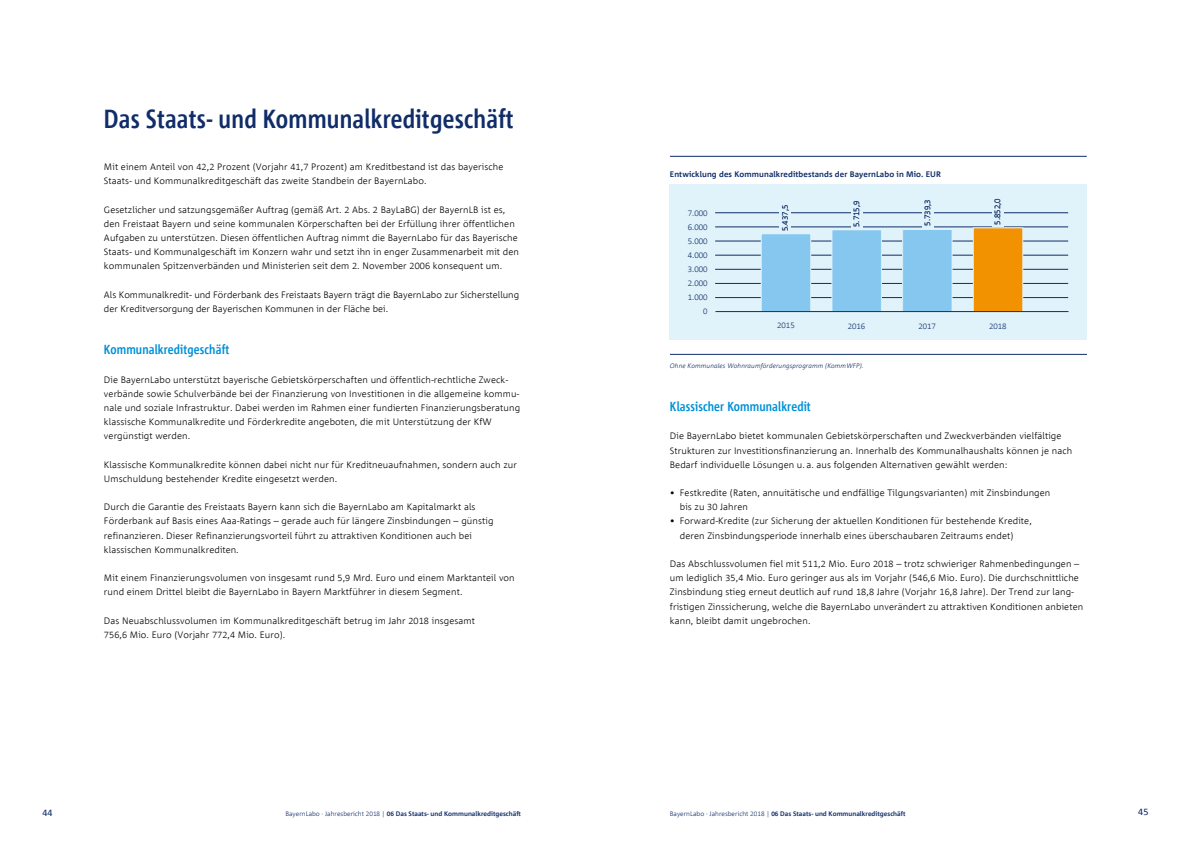
<style>
.page{position:relative;width:1191px;height:842px;background:#fff}
.page>*{position:absolute;margin:0;border:0;box-sizing:border-box;transform-origin:0 0}
.t1{font:700 26px "Corpid Cd L Finc";letter-spacing:.01em;color:#102d69}
.t2{font:700 13px "Corpid Cd L Finc";letter-spacing:.01em;color:#0090d7}
.t3{font:300 9.2px/14.2px "Corpid MOD";letter-spacing:.01em;color:#000}
.t4{font:9.2px "Corpid MOD";color:#102d69}
.t5{font:300 8.1px "Corpid MOD";color:#102d69}
.t6{font:700 8px "Corpid MOD";letter-spacing:.01em;color:#102d69}
.t7{font:300 8px "Corpid MOD";color:#102d69}
.t8{font:700 6.5px "Corpid MOD";color:#102d69}
.t9{font:italic 300 6.5px "Corpid MOD";letter-spacing:.01em;color:#102d69}
.s1{font-weight:300}
</style>
<div class="page">
<hr style="left:670px;top:156px;width:416px;height:1px;background:#102d69">
<div style="left:670px;top:184px;width:417px;height:156px;background:#e0f2fa"></div>
<hr style="left:670px;top:354px;width:417px;height:1px;background:#102d69">
<hr style="left:715px;top:297px;width:353px;height:1px;background:#102d69">
<hr style="left:715px;top:283px;width:353px;height:1px;background:#102d69">
<hr style="left:715px;top:269px;width:353px;height:1px;background:#102d69">
<hr style="left:715px;top:255px;width:353px;height:1px;background:#102d69">
<hr style="left:715px;top:241px;width:353px;height:1px;background:#102d69">
<hr style="left:715px;top:227px;width:353px;height:1px;background:#102d69">
<hr style="left:715px;top:213px;width:353px;height:1px;background:#102d69">
<div style="left:779px;top:202px;width:12px;height:32px;background:#e0f2fa"></div>
<div style="left:851px;top:198px;width:11px;height:32px;background:#e0f2fa"></div>
<div style="left:922px;top:197px;width:11px;height:32px;background:#e0f2fa"></div>
<div style="left:992px;top:195px;width:11px;height:32px;background:#e0f2fa"></div>
<div style="left:973px;top:228px;width:49px;height:84px;background:#f39200"></div>
<div style="left:972px;top:227px;width:51px;height:85px;border:1px solid #e0f2fa"></div>
<div style="left:902px;top:229px;width:50px;height:83px;background:#85c7ee"></div>
<div style="left:902px;top:229px;width:50px;height:83px;border:1px solid #e0f2fa"></div>
<div style="left:832px;top:230px;width:49px;height:82px;background:#85c7ee"></div>
<div style="left:831px;top:229px;width:51px;height:83px;border:1px solid #e0f2fa"></div>
<div style="left:761px;top:234px;width:49px;height:78px;background:#85c7ee"></div>
<div style="left:760px;top:233px;width:51px;height:79px;border:1px solid #e0f2fa"></div>
<hr style="left:715px;top:311px;width:353px;height:1px;background:#102d69">
<h1 class="t1" style="left:104px;top:104px;width:411px">Das Staats- und Kommunalkreditgeschäft</h1>
<p class="t3" style="left:104px;top:160px;width:401px">Mit einem Anteil von 42,2 Prozent (Vorjahr 41,7 Prozent) am Kreditbestand ist das bayerische<br>Staats- und Kommunalkreditgeschäft das zweite Standbein der BayernLabo.</p>
<p class="t3" style="left:104px;top:202px;width:416px">Gesetzlicher und satzungsgemäßer Auftrag (gemäß Art. 2 Abs. 2 BayLaBG) der BayernLB ist es, den Freistaat Bayern und seine kommunalen Körperschaften bei der Erfüllung ihrer öffentlichen Aufgaben zu unterstützen. Diesen öffentlichen Auftrag nimmt die BayernLabo für das Bayerische Staats- und Kommunalgeschäft im Konzern wahr und setzt ihn in enger Zusammenarbeit mit den kommunalen Spitzenverbänden und Ministerien seit dem 2. November 2006 konsequent um.</p>
<p class="t3" style="left:104px;top:287px;width:417px">Als Kommunalkredit- und Förderbank des Freistaats Bayern trägt die BayernLabo zur Sicherstellung der Kreditversorgung der Bayerischen Kommunen in der Fläche bei.</p>
<h2 class="t2" style="left:104px;top:343px;width:127px">Kommunalkreditgeschäft</h2>
<p class="t3" style="left:104px;top:372px;width:418px">Die BayernLabo unterstützt bayerische Gebietskörperschaften und öffentlich-rechtliche Zweck&shy;verbände sowie Schulverbände bei der Finanzierung von Investitionen in die allgemeine kommu&shy;nale und soziale Infrastruktur. Dabei werden im Rahmen einer fundierten Finanzierungsberatung klassische Kommunalkredite und Förderkredite angeboten, die mit Unterstützung der KfW vergünstigt werden.</p>
<p class="t3" style="left:104px;top:458px;width:414px">Klassische Kommunalkredite können dabei nicht nur für Kreditneuaufnahmen, sondern auch zur<br>Umschuldung bestehender Kredite eingesetzt werden.</p>
<p class="t3" style="left:104px;top:500px;width:391px">Durch die Garantie des Freistaats Bayern kann sich die BayernLabo am Kapitalmarkt als Förderbank auf Basis eines Aaa-Ratings – gerade auch für längere Zinsbindungen – günstig refinanzieren. Dieser Refinanzierungsvorteil führt zu attraktiven Konditionen auch bei klassischen Kommunalkrediten.</p>
<p class="t3" style="left:104px;top:571px;width:412px">Mit einem Finanzierungsvolumen von insgesamt rund 5,9 Mrd. Euro und einem Marktanteil von rund einem Drittel bleibt die BayernLabo in Bayern Marktführer in diesem Segment.</p>
<p class="t3" style="left:104px;top:613px;width:373px">Das Neuabschlussvolumen im Kommunalkreditgeschäft betrug im Jahr 2018 insgesamt<br>756,6 Mio. Euro (Vorjahr 772,4 Mio. Euro).</p>
<p class="t6" style="left:670px;top:169px;width:272px">Entwicklung des Kommunalkreditbestands der BayernLabo in Mio. EUR</p>
<p class="t5" style="left:688px;top:209px;width:21px">7.000</p>
<p class="t5" style="left:688px;top:223px;width:21px">6.000</p>
<p class="t5" style="left:688px;top:237px;width:21px">5.000</p>
<p class="t5" style="left:688px;top:251px;width:21px">4.000</p>
<p class="t5" style="left:688px;top:265px;width:21px">3.000</p>
<p class="t5" style="left:688px;top:279px;width:21px">2.000</p>
<p class="t5" style="left:688px;top:293px;width:21px">1.000</p>
<p class="t7" style="left:703px;top:307px;width:6px">0</p>
<p class="t7" style="left:780px;top:231px;width:28px;rotate:-90deg">5.437,5</p>
<p class="t7" style="left:852px;top:227px;width:28px;rotate:-90deg">5.715,9</p>
<p class="t7" style="left:923px;top:226px;width:28px;rotate:-90deg">5.739,3</p>
<p class="t7" style="left:993px;top:224px;width:28px;rotate:-90deg">5.852,0</p>
<p class="t7" style="left:777px;top:321px;width:19px">2015</p>
<p class="t7" style="left:847px;top:321px;width:19px">2016</p>
<p class="t7" style="left:918px;top:321px;width:19px">2017</p>
<p class="t7" style="left:989px;top:321px;width:19px">2018</p>
<p class="t9" style="left:670px;top:362px;width:195px">Ohne Kommunales Wohnraumförderungsprogramm (KommWFP).</p>
<h2 class="t2" style="left:670px;top:399px;width:142px">Klassischer Kommunalkredit</h2>
<p class="t3" style="left:670px;top:429px;width:404px">Die BayernLabo bietet kommunalen Gebietskörperschaften und Zweckverbänden vielfältige<br>Strukturen zur Investitionsfinanzierung an. Innerhalb des Kommunalhaushalts können je nach<br>Bedarf individuelle Lösungen u. a. aus folgenden Alternativen gewählt werden:</p>
<p class="t3" style="left:680px;top:486px;width:372px;text-indent:-10px">• Festkredite (Raten, annuitätische und endfällige Tilgungsvarianten) mit Zinsbindungen bis zu 30 Jahren</p>
<p class="t3" style="left:680px;top:514px;width:353px;text-indent:-10px">• Forward-Kredite (zur Sicherung der aktuellen Konditionen für bestehende Kredite, deren Zinsbindungsperiode innerhalb eines überschaubaren Zeitraums endet)</p>
<p class="t3" style="left:670px;top:557px;width:415px">Das Abschlussvolumen fiel mit 511,2 Mio. Euro 2018 – trotz schwieriger Rahmenbedingungen – um lediglich 35,4 Mio. Euro geringer aus als im Vorjahr (546,6 Mio. Euro). Die durchschnittliche Zinsbindung stieg erneut deutlich auf rund 18,8 Jahre (Vorjahr 16,8 Jahre). Der Trend zur lang&shy;fristigen Zinssicherung, welche die BayernLabo unverändert zu attraktiven Konditionen anbieten kann, bleibt damit ungebrochen.</p>
<p class="t4" style="left:43px;top:807px;width:12px">44</p>
<p class="t8" style="left:285px;top:810px;width:237px"><span class="s1">BayernLabo · Jahresbericht 2018 |</span> 06 Das Staats- und Kommunalkreditgeschäft</p>
<p class="t8" style="left:670px;top:810px;width:237px"><span class="s1">BayernLabo · Jahresbericht 2018 |</span> 06 Das Staats- und Kommunalkreditgeschäft</p>
<p class="t4" style="left:1138px;top:807px;width:12px">45</p>
</div>
